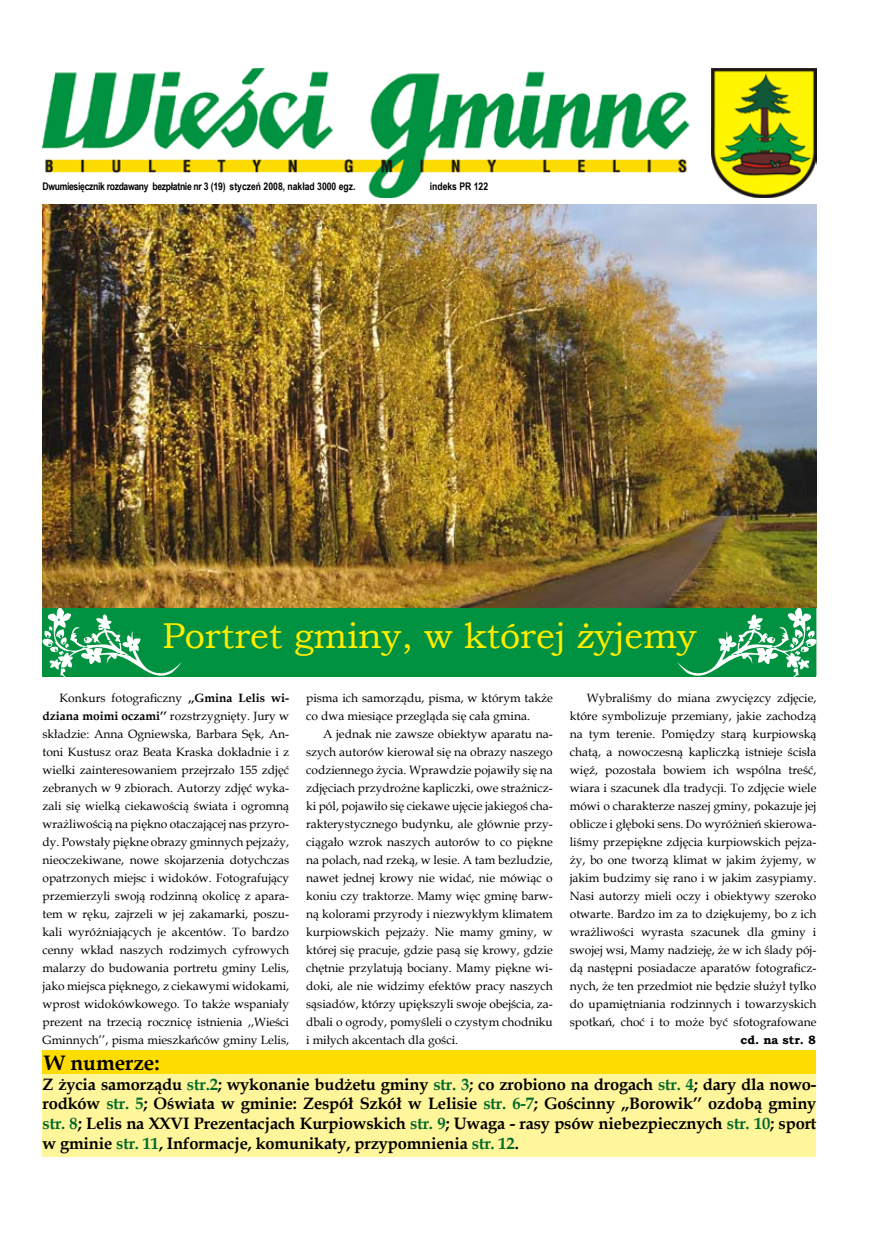
<style>
.page{position:relative;width:876px;height:1242px;background:#fff}
.page>*{position:absolute;margin:0;border:0;box-sizing:border-box;transform-origin:0 0}
.t1{font:36px "Bookman Old Style";color:#ffed00}
.t2{font:700 21px "Book Antiqua";color:#000}
.t3{font:700 16.5px/19.8px "Book Antiqua";letter-spacing:-.01em;color:#000;text-align:justify}
.t4{font:12px/18px "Book Antiqua";color:#000;text-align:justify}
.t5{font:700 12px "Bookman Old Style";color:#000}
.t6{font:700 10.5px "Arial Narrow";letter-spacing:-.03em;color:#000}
.t7{font:700 10.5px "Arial Narrow";color:#000}
.s1{font-weight:700}
.s2{color:#026a2c}
</style>
<div class="page">
<div style="left:43px;top:607px;width:773px;height:68px;background:#009240"></div>
<div style="left:43px;top:606px;width:773px;height:70px;border:2px solid #009035"></div>
<img style="left:43px;top:68px;width:647px;height:130px">
<img style="left:711px;top:68px;width:105px;height:130px">
<div style="left:43px;top:1072px;width:773px;height:85px;background:#fff59a"></div>
<div style="left:43px;top:1050px;width:773px;height:24px;background:#ffdc00"></div>
<svg style="left:677px;top:606px;width:140px;height:71px"></svg>
<svg style="left:42px;top:606px;width:140px;height:71px"></svg>
<img style="left:43px;top:204px;width:773px;height:403px">
<p class="t6" style="left:43px;top:178px;width:315px">Dwumiesięcznik rozdawany bezpłatnie nr 3 (19) styczeń 2008, nakład 3000 egz.</p>
<p class="t7" style="left:430px;top:178px;width:60px">indeks PR 122</p>
<h1 class="t1" style="left:162px;top:612px;width:536px">Portret gminy, w której żyjemy</h1>
<p class="t4" style="left:43px;top:689px;width:248px;text-indent:17px">Konkurs fotograficzny <span class="s1">,,Gmina Lelis wi&shy;dziana moimi oczami’’</span> rozstrzygnięty. Jury w składzie: Anna Ogniewska, Barbara Sęk, An&shy;toni Kustusz oraz Beata Kraska dokładnie i z wielki zainteresowaniem przejrzało 155 zdjęć zebranych w 9 zbiorach. Autorzy zdjęć wyka&shy;zali się wielką ciekawością świata i ogromną wrażliwością na piękno otaczającej nas przyro&shy;dy. Powstały piękne obrazy gminnych pejzaży, nieoczekiwane, nowe skojarzenia dotychczas opatrzonych miejsc i widoków. Fotografujący przemierzyli swoją rodzinną okolicę z apara&shy;tem w ręku, zajrzeli w jej zakamarki, poszu&shy;kali wyróżniających je akcentów. To bardzo cenny wkład naszych rodzimych cyfrowych malarzy do budowania portretu gminy Lelis, jako miejsca pięknego, z ciekawymi widokami, wprost widokówkowego. To także wspaniały prezent na trzecią rocznicę istnienia ,,Wieści Gminnych’’, pisma mieszkańców gminy Lelis,</p>
<p class="t4" style="left:306px;top:689px;width:248px">pisma ich samorządu, pisma, w którym także co dwa miesiące przegląda się cała gmina.</p>
<p class="t4" style="left:306px;top:725px;width:248px;text-indent:17px">A jednak nie zawsze obiektyw aparatu na&shy;szych autorów kierował się na obrazy naszego codziennego życia. Wprawdzie pojawiły się na zdjęciach przydrożne kapliczki, owe strażnicz&shy;ki pól, pojawiło się ciekawe ujęcie jakiegoś cha&shy;rakterystycznego budynku, ale głównie przy&shy;ciągało wzrok naszych autorów to co piękne na polach, nad rzeką, w lesie. A tam bezludzie, nawet jednej krowy nie widać, nie mówiąc o koniu czy traktorze. Mamy więc gminę barw&shy;ną kolorami przyrody i niezwykłym klimatem kurpiowskich pejzaży. Nie mamy gminy, w której się pracuje, gdzie pasą się krowy, gdzie chętnie przylatują bociany. Mamy piękne wi&shy;doki, ale nie widzimy efektów pracy naszych sąsiadów, którzy upiększyli swoje obejścia, za&shy;dbali o ogrody, pomyśleli o czystym chodniku i miłych akcentach dla gości.</p>
<p class="t4" style="left:570px;top:689px;width:248px;text-indent:17px">Wybraliśmy do miana zwycięzcy zdjęcie, które symbolizuje przemiany, jakie zachodzą na tym terenie. Pomiędzy starą kurpiowską chatą, a nowoczesną kapliczką istnieje ścisła więź, pozostała bowiem ich wspólna treść, wiara i szacunek dla tradycji. To zdjęcie wiele mówi o charakterze naszej gminy, pokazuje jej oblicze i głęboki sens. Do wyróżnień skierowa&shy;liśmy przepiękne zdjęcia kurpiowskich pejza&shy;ży, bo one tworzą klimat w jakim żyjemy, w jakim budzimy się rano i w jakim zasypiamy.<br>Nasi autorzy mieli oczy i obiektywy szeroko otwarte. Bardzo im za to dziękujemy, bo z ich wrażliwości wyrasta szacunek dla gminy i swojej wsi, Mamy nadzieję, że w ich ślady pój&shy;dą następni posiadacze aparatów fotograficz&shy;nych, że ten przedmiot nie będzie służył tylko do upamiętniania rodzinnych i towarzyskich spotkań, choć i to może być sfotografowane</p>
<p class="t5" style="left:741px;top:1031px;width:77px">cd. na str. 8</p>
<h2 class="t2" style="left:44px;top:1048px;width:117px">W numerze:</h2>
<p class="t3" style="left:43px;top:1074px;width:775px">Z życia samorządu <span class="s2">str.2</span>; wykonanie budżetu gminy <span class="s2">str. 3</span>; co zrobiono na drogach <span class="s2">str. 4</span>; dary dla nowo&shy;rodków <span class="s2">str. 5</span>; Oświata w gminie: Zespół Szkół w Lelisie <span class="s2">str. 6-7</span>; Gościnny ,,Borowik’’ ozdobą gminy <span class="s2">str. 8</span>; Lelis na XXVI Prezentacjach Kurpiowskich <span class="s2">str. 9</span>; Uwaga - rasy psów niebezpiecznych <span class="s2">str. 10</span>; sport w gminie <span class="s2">str. 11</span>, Informacje, komunikaty, przypomnienia <span class="s2">str. 12</span>.</p>
</div>
